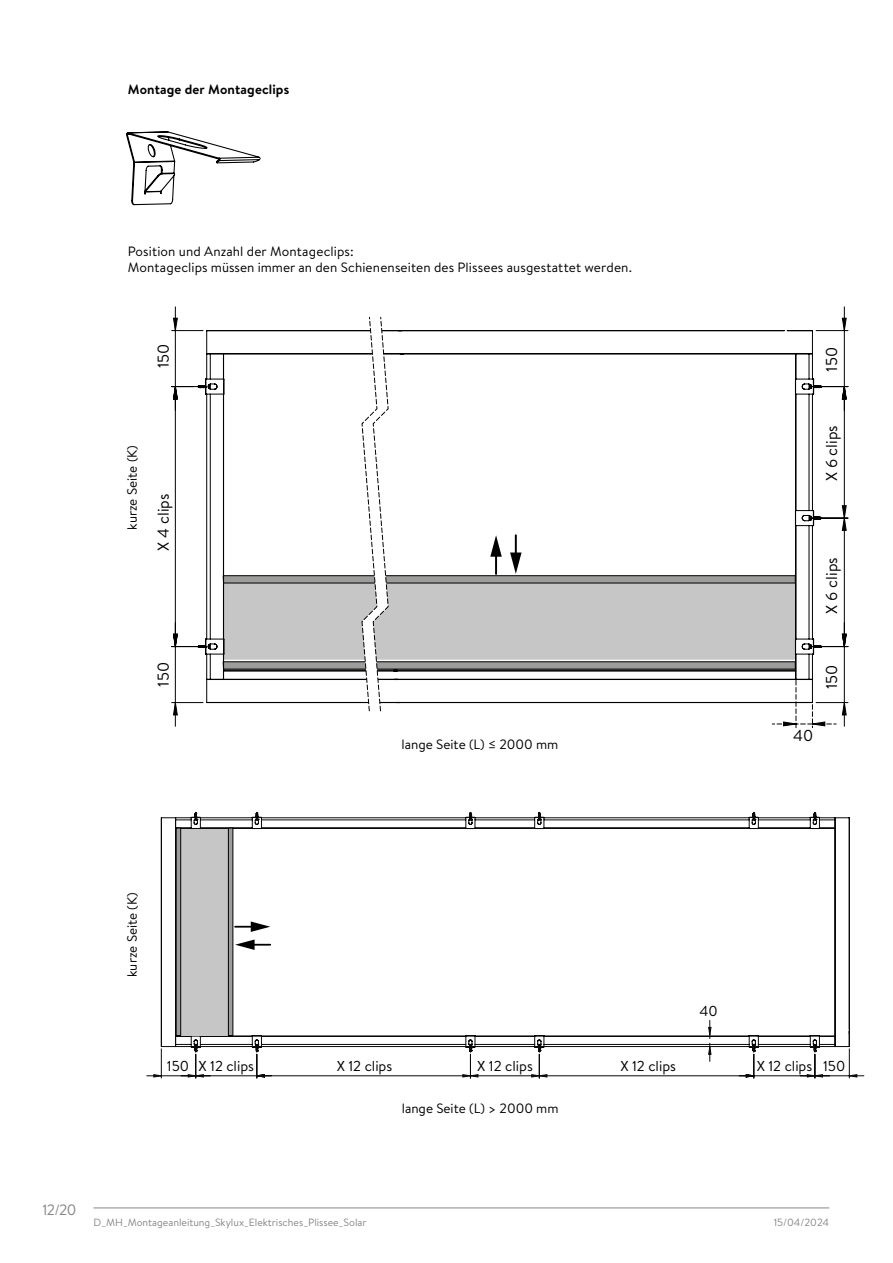
<style>
.page{position:relative;width:893px;height:1263px;background:#fff}
.page>*{position:absolute;margin:0;border:0;box-sizing:border-box;transform-origin:0 0}
.t1{font:15.75px "Brandon Text";color:#000}
.t2{font:15px "Brandon Text";color:#878787}
.t3{font:14.4px "Brandon Text";color:#000}
.t4{font:13.5px/16.2px "Brandon Text";letter-spacing:.005em;color:#000}
.t5{font:700 13.5px "Brandon Text";letter-spacing:.01em;color:#000}
.t6{font:10.5px "Brandon Text";color:#878787}
</style>
<div class="page">
<hr style="left:94px;top:1207px;width:735px;height:1px;background:#878787">
<svg style="left:126px;top:131px;width:135px;height:75px"></svg>
<svg style="left:160px;top:812px;width:690px;height:208px"></svg>
<div style="left:181px;top:829px;width:48px;height:206px;background:#c6c6c6"></div>
<div style="left:228px;top:828px;width:5px;height:207px;background:#9d9d9c"></div>
<div style="left:228px;top:827px;width:5px;height:209px;border:1px solid #000"></div>
<div style="left:176px;top:828px;width:5px;height:207px;background:#9d9d9c"></div>
<div style="left:176px;top:827px;width:5px;height:209px;border:1px solid #000"></div>
<svg style="left:235px;top:921px;width:35px;height:11px"></svg>
<svg style="left:235px;top:939px;width:35px;height:11px"></svg>
<svg style="left:147px;top:1020px;width:717px;height:58px"></svg>
<hr style="left:172px;top:386px;width:35px;height:1px;background:#000">
<hr style="left:172px;top:702px;width:31px;height:1px;background:#000">
<hr style="left:172px;top:646px;width:35px;height:1px;background:#000">
<hr style="left:816px;top:702px;width:32px;height:1px;background:#000">
<hr style="left:812px;top:646px;width:36px;height:1px;background:#000">
<hr style="left:816px;top:330px;width:32px;height:1px;background:#000">
<hr style="left:812px;top:518px;width:36px;height:1px;background:#000">
<hr style="left:812px;top:386px;width:36px;height:1px;background:#000">
<hr style="left:172px;top:330px;width:31px;height:1px;background:#000">
<svg style="left:173px;top:634px;width:673px;height:81px"></svg>
<svg style="left:842px;top:307px;width:4px;height:339px"></svg>
<svg style="left:172px;top:307px;width:22px;height:339px"></svg>
<svg style="left:196px;top:330px;width:627px;height:373px"></svg>
<svg style="left:361px;top:317px;width:28px;height:397px"></svg>
<svg style="left:772px;top:680px;width:64px;height:48px"></svg>
<p class="t5" style="left:128px;top:80px;width:163px">Montage der Montageclips</p>
<p class="t4" style="left:128px;top:243px;width:506px">Position und Anzahl der Montageclips:<br>Montageclips müssen immer an den Schienenseiten des Plissees ausgestattet werden.</p>
<p class="t1" style="left:153px;top:368px;width:26px;rotate:-90deg">150</p>
<p class="t4" style="left:124px;top:530px;width:86px;rotate:-90deg">kurze Seite (K)</p>
<p class="t1" style="left:153px;top:551px;width:58px;rotate:-90deg">X 4 clips</p>
<p class="t1" style="left:153px;top:687px;width:26px;rotate:-90deg">150</p>
<p class="t4" style="left:402px;top:735px;width:158px">lange Seite (L) ≤ 2000 mm</p>
<p class="t1" style="left:821px;top:372px;width:26px;rotate:-90deg">150</p>
<p class="t1" style="left:821px;top:481px;width:58px;rotate:-90deg">X 6 clips</p>
<p class="t1" style="left:821px;top:613px;width:58px;rotate:-90deg">X 6 clips</p>
<p class="t1" style="left:821px;top:689px;width:26px;rotate:-90deg">150</p>
<p class="t1" style="left:793px;top:724px;width:22px">40</p>
<p class="t4" style="left:124px;top:977px;width:86px;rotate:-90deg">kurze Seite (K)</p>
<p class="t3" style="left:700px;top:1001px;width:20px">40</p>
<p class="t3" style="left:167px;top:1056px;width:89px">150 X 12 clips</p>
<p class="t3" style="left:337px;top:1056px;width:57px">X 12 clips</p>
<p class="t3" style="left:477px;top:1056px;width:57px">X 12 clips</p>
<p class="t3" style="left:620px;top:1056px;width:57px">X 12 clips</p>
<p class="t3" style="left:757px;top:1056px;width:90px">X 12 clips 150</p>
<p class="t4" style="left:402px;top:1099px;width:158px">lange Seite (L) &gt; 2000 mm</p>
<p class="t2" style="left:43px;top:1199px;width:35px">12/20</p>
<p class="t6" style="left:94px;top:1215px;width:274px">D_MH_Montageanleitung_Skylux_Elektrisches_Plissee_Solar</p>
<p class="t6" style="left:774px;top:1215px;width:57px">15/04/2024</p>
</div>
